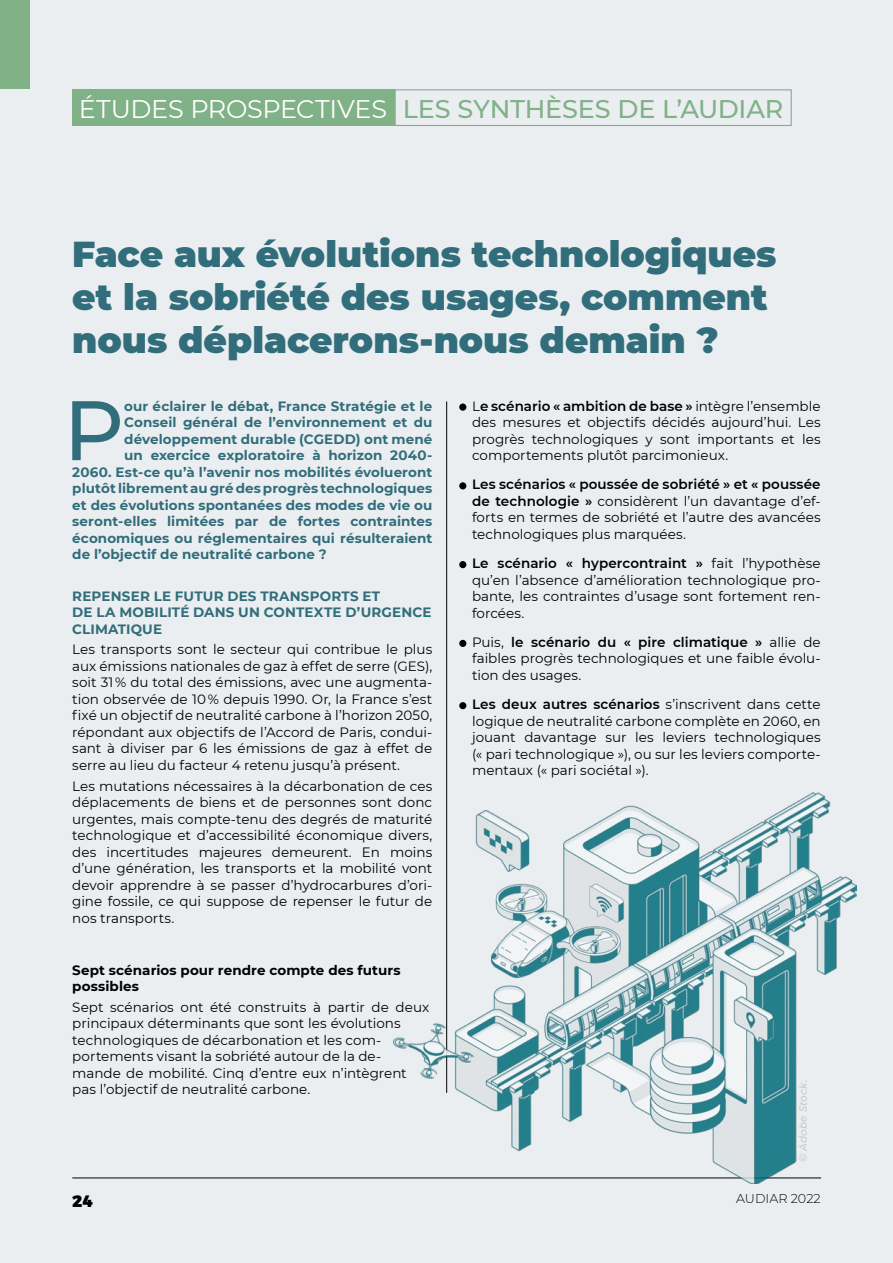
<style>
.page{position:relative;width:893px;height:1263px;background:#ebeef0}
.page>*{position:absolute;margin:0;border:0;box-sizing:border-box;transform-origin:0 0}
.Synthese_-_chapô_let{font:500 84.15px "Montserrat";color:#316d7b}
.Synthese_-_Titre_1{font:900 36px/43.2px "Montserrat";color:#316d7b}
.t1{font:500 25.5px "Montserrat";letter-spacing:-.01em;color:#80b187}
.t2{font:900 16.5px "Montserrat Alternates";color:#000}
.Synthese_-_Texte_cou{font:13.5px/16.5px "Montserrat";color:#000;text-align:justify}
.Synthese_-_chapô_let-2{font:700 13.5px "Montserrat";letter-spacing:.005em;color:#316d7b}
.Synthese_-_Titre_2{font:700 13.5px/16.5px "Montserrat";letter-spacing:.01em;color:#316d7b}
.Synthèse_-_Titre_3{font:700 13.5px/16.2px "Montserrat";letter-spacing:.005em;color:#000}
.t3{font:300 12.75px "Montserrat";color:#000}
.Crédit_photo{font:italic 500 10.5px "Montserrat";letter-spacing:.01em;color:#c3ccd2}
.s1{font-weight:400;color:#fff}
.s2{font-weight:600}
</style>
<div class="page">
<hr style="left:72px;top:1178px;width:749px;height:1px;background:#000">
<div style="left:0;top:0;width:30px;height:89px;background:#80b187"></div>
<div style="left:72px;top:89px;width:323px;height:37px;background:#80b187"></div>
<div style="left:395px;top:89px;width:397px;height:37px;border:1px solid #80b187"></div>
<hr style="left:446px;top:401px;width:1px;height:692px;background:#000">
<div style="left:459px;top:403px;width:7px;height:8px;background:#000;border-radius:50%"></div>
<div style="left:459px;top:482px;width:7px;height:7px;background:#000;border-radius:50%"></div>
<div style="left:459px;top:561px;width:7px;height:7px;background:#000;border-radius:50%"></div>
<div style="left:459px;top:640px;width:7px;height:7px;background:#000;border-radius:50%"></div>
<div style="left:459px;top:702px;width:7px;height:7px;background:#000;border-radius:50%"></div>
<img style="left:393px;top:792px;width:464px;height:391px">
<h3 class="t1" style="left:79px;top:91px;width:706px"><span class="s1">ÉTUDES PROSPECTIVES</span> LES SYNTHÈSES DE L’AUDIAR</h3>
<p class="Synthese_-_Titre_1" style="left:72px;top:230px;width:706px">Face aux évolutions technologiques et la sobriété des usages, comment nous déplacerons-nous demain ?</p>
<p class="Synthese_-_chapô_let" style="left:63px;top:372px;width:62px">P</p>
<p class="Synthese_-_chapô_let-2" style="left:124px;top:396px;width:310px">our éclairer le débat, France Stratégie et le</p>
<p class="Synthese_-_chapô_let-2" style="left:124px;top:413px;width:310px">Conseil général de l’environnement et du</p>
<p class="Synthese_-_chapô_let-2" style="left:124px;top:429px;width:310px">développement durable (CGEDD) ont mené</p>
<p class="Synthese_-_chapô_let-2" style="left:124px;top:446px;width:310px">un exercice exploratoire à horizon 2040-</p>
<p class="Synthese_-_chapô_let-2" style="left:72px;top:462px;width:362px">2060. Est-ce qu’à l’avenir nos mobilités évolueront</p>
<p class="Synthese_-_chapô_let-2" style="left:72px;top:479px;width:362px">plutôt librement au gré des progrès technologiques</p>
<p class="Synthese_-_chapô_let-2" style="left:72px;top:495px;width:362px">et des évolutions spontanées des modes de vie ou</p>
<p class="Synthese_-_chapô_let-2" style="left:72px;top:512px;width:361px">seront-elles limitées par de fortes contraintes</p>
<p class="Synthese_-_chapô_let-2" style="left:72px;top:528px;width:361px">économiques ou réglementaires qui résulteraient</p>
<p class="Synthese_-_chapô_let-2" style="left:72px;top:545px;width:256px">de l’objectif de neutralité carbone ?</p>
<p class="Synthese_-_Titre_2" style="left:72px;top:587px;width:361px">REPENSER LE FUTUR DES TRANSPORTS ET<br>DE LA MOBILITÉ DANS UN CONTEXTE D’URGENCE<br>CLIMATIQUE</p>
<p class="Synthese_-_Texte_cou" style="left:72px;top:641px;width:362px">Les transports sont le secteur qui contribue le plus aux émissions nationales de gaz à effet de serre (GES), soit 31 % du total des émissions, avec une augmenta&shy;tion observée de 10 % depuis 1990. Or, la France s’est fixé un objectif de neutralité carbone à l’horizon 2050, répondant aux objectifs de l’Accord de Paris, condui&shy;sant à diviser par 6 les émissions de gaz à effet de serre au lieu du facteur 4 retenu jusqu’à présent.</p>
<p class="Synthese_-_Texte_cou" style="left:72px;top:777px;width:362px">Les mutations nécessaires à la décarbonation de ces déplacements de biens et de personnes sont donc urgentes, mais compte-tenu des degrés de maturité technologique et d’accessibilité économique divers, des incertitudes majeures demeurent. En moins d’une génération, les transports et la mobilité vont devoir apprendre à se passer d’hydrocarbures d’ori&shy;gine fossile, ce qui suppose de repenser le futur de nos transports.</p>
<p class="Synthèse_-_Titre_3" style="left:72px;top:961px;width:330px">Sept scénarios pour rendre compte des futurs possibles</p>
<p class="Synthese_-_Texte_cou" style="left:72px;top:998px;width:358px;text-align:left">Sept scénarios ont été construits à partir de deux principaux déterminants que sont les évolutions technologiques de décarbonation et les com&shy;portements visant la sobriété autour de la de&shy;mande de mobilité. Cinq d’entre eux n’intègrent pas l’objectif de neutralité carbone.</p>
<p class="Synthese_-_Texte_cou" style="left:472px;top:397px;width:350px">L<span class="s2">e scénario « ambition de base »</span> intègre l’ensemble des mesures et objectifs décidés aujourd’hui. Les progrès technologiques y sont importants et les comportements plutôt parcimonieux.</p>
<p class="Synthese_-_Texte_cou" style="left:472px;top:476px;width:350px"><span class="s2">Les scénarios « poussée de sobriété » et « poussée de technologie »</span> considèrent l’un davantage d’ef&shy;forts en termes de sobriété et l’autre des avancées technologiques plus marquées.</p>
<p class="Synthese_-_Texte_cou" style="left:472px;top:555px;width:350px"><span class="s2">Le scénario « hypercontraint »</span> fait l’hypothèse qu’en l’absence d’amélioration technologique pro&shy;bante, les contraintes d’usage sont fortement ren&shy;forcées.</p>
<p class="Synthese_-_Texte_cou" style="left:472px;top:633px;width:350px">Puis, <span class="s2">le scénario du « pire climatique »</span> allie de faibles progrès technologiques et une faible évolu&shy;tion des usages.</p>
<p class="Synthese_-_Texte_cou" style="left:472px;top:696px;width:350px"><span class="s2">Les deux autres scénarios</span> s’inscrivent dans cette logique de neutralité carbone complète en 2060, en jouant davantage sur les leviers technologiques (« pari technologique »), ou sur les leviers comporte&shy;mentaux (« pari sociétal »).</p>
<p class="Crédit_photo" style="left:796px;top:1162px;width:84px;rotate:-90deg">© Adobe Stock.</p>
<p class="t2" style="left:72px;top:1187px;width:22px">24</p>
<p class="t3" style="left:736px;top:1190px;width:86px">AUDIAR 2022</p>
</div>
